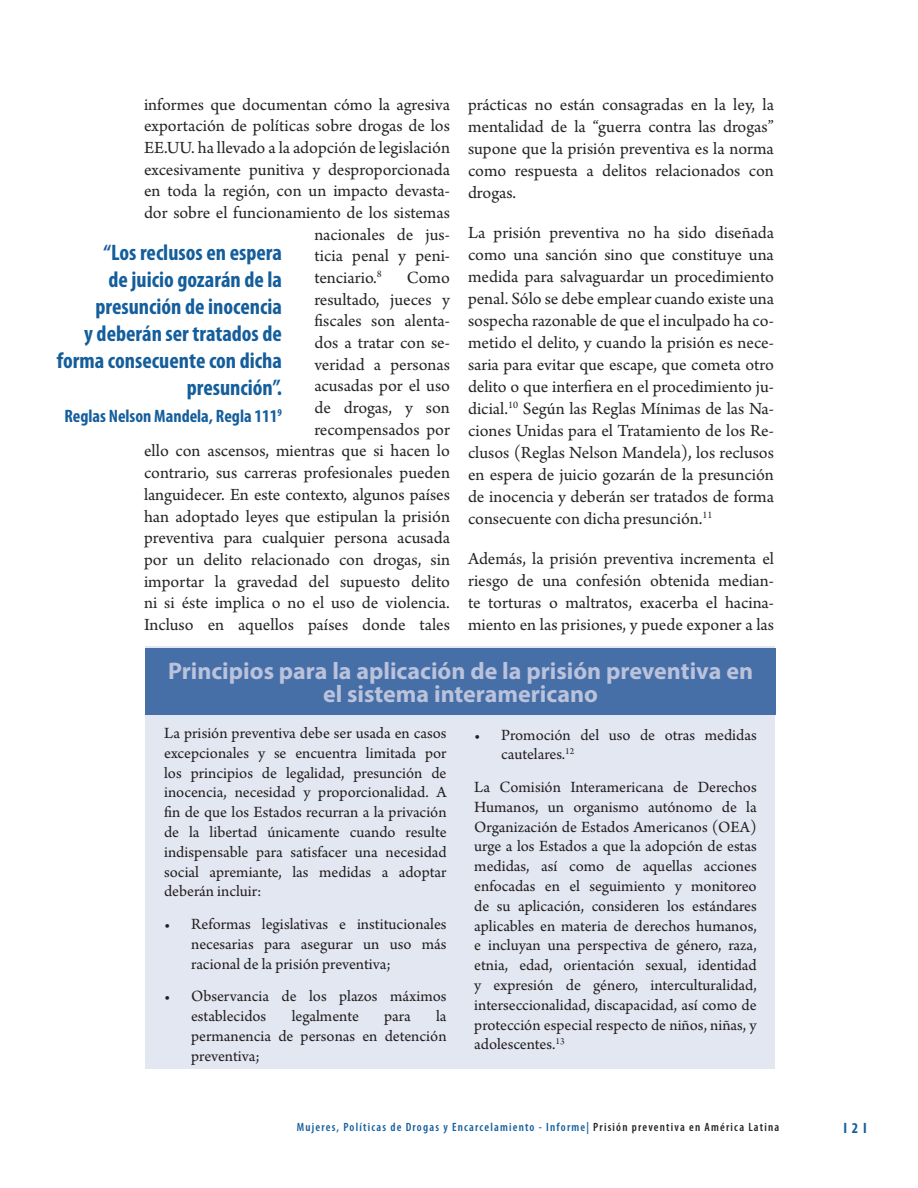
<style>
.page{position:relative;width:918px;height:1188px;background:#fff}
.page>*{position:absolute;margin:0;border:0;box-sizing:border-box;transform-origin:0 0}
.t1{font:700 24px/22.5px "Myriad Pro";color:#bbc2db;text-align:center}
.t2{font:700 condensed 22.5px/27px "Myriad Pro";color:#155e9c;text-align:right}
.t3{font:18px/22px "Arno Pro";color:#262523;text-align:justify}
.t4{font:700 condensed 18px "Myriad Pro";color:#155e9c}
.t5{font:16.5px/19.8px "Arno Pro";color:#231f20;text-align:justify}
.t6{font:700 condensed 15px "Myriad Pro";color:#155e9c}
.t7{font:600 condensed 12px "Myriad Pro";letter-spacing:.1em;color:#155e9c}
.s1{color:#262523}
</style>
<div class="page">
<div style="left:146px;top:646px;width:629px;height:424px;background:#e3e7f1"></div>
<div style="left:146px;top:648px;width:630px;height:67px;background:#466fa8"></div>
<p class="t3" style="left:144px;top:94px;width:308px">informes que documentan cómo la agresiva</p>
<p class="t3" style="left:144px;top:116px;width:307px">exportación de políticas sobre drogas de los</p>
<p class="t3" style="left:144px;top:138px;width:308px">EE.UU. ha llevado a la adopción de legislación</p>
<p class="t3" style="left:144px;top:159px;width:307px">excesivamente punitiva y desproporcionada</p>
<p class="t3" style="left:144px;top:181px;width:307px">en toda la región, con un impacto devasta-</p>
<p class="t3" style="left:144px;top:203px;width:307px">dor sobre el funcionamiento de los sistemas</p>
<p class="t3" style="left:314px;top:224px;width:137px">nacionales de jus-</p>
<p class="t3" style="left:314px;top:246px;width:137px">ticia penal y peni-</p>
<p class="t3" style="left:314px;top:268px;width:69px">tenciario.<sup>8</sup></p>
<p class="t2" style="left:57px;top:239px;width:227px">“Los reclusos en espera<br>de juicio gozarán de la presunción de inocencia<br>y deberán ser tratados de forma consecuente con dicha presunción”.</p>
<p class="t4" style="left:64px;top:406px;width:219px">Reglas Nelson Mandela, Regla 111<sup>9</sup></p>
<p class="t3" style="left:144px;top:268px;width:308px;line-height:21.6px;text-align:right">Como<br>resultado, jueces y<br>fiscales son alenta-<br>dos a tratar con se-<br>veridad a personas<br>acusadas por el uso<br>de drogas, y son<br>recompensados por<br>ello con ascensos, mientras que si hacen lo contrario, sus carreras profesionales pueden languidecer. En este contexto, algunos países han adoptado leyes que estipulan la prisión preventiva para cualquier persona acusada por un delito relacionado con drogas, sin importar la gravedad del supuesto delito ni si éste implica o no el uso de violencia.<br>Incluso en aquellos países donde tales</p>
<p class="t3" style="left:468px;top:94px;width:308px">prácticas no están consagradas en la ley, la mentalidad de la “guerra contra las drogas” supone que la prisión preventiva es la norma como respuesta a delitos relacionados con drogas.</p>
<p class="t3" style="left:468px;top:222px;width:308px">La prisión preventiva no ha sido diseñada como una sanción sino que constituye una medida para salvaguardar un procedimiento penal. Sólo se debe emplear cuando existe una sospecha razonable de que el inculpado ha co&shy;metido el delito, y cuando la prisión es nece&shy;saria para evitar que escape, que cometa otro delito o que interfiera en el procedimiento ju&shy;dicial.<sup>10</sup> Según las Reglas Mínimas de las Na&shy;ciones Unidas para el Tratamiento de los Re&shy;clusos (Reglas Nelson Mandela), los reclusos en espera de juicio gozarán de la presunción de inocencia y deberán ser tratados de forma consecuente con dicha presunción.<sup>11</sup></p>
<p class="t3" style="left:468px;top:548px;width:308px">Además, la prisión preventiva incrementa el riesgo de una confesión obtenida median&shy;te torturas o maltratos, exacerba el hacina&shy;miento en las prisiones, y puede exponer a las</p>
<h1 class="t1" style="left:168px;top:659px;width:587px">Principios para la aplicación de la prisión preventiva en el sistema interamericano</h1>
<p class="t5" style="left:501px;top:726px;width:257px;text-indent:-27px">• Promoción del uso de otras medidas cautelares.<sup>12</sup></p>
<p class="t5" style="left:474px;top:778px;width:284px">La Comisión Interamericana de Derechos Humanos, un organismo autónomo de la Organización de Estados Americanos (OEA) urge a los Estados a que la adopción de estas medidas, así como de aquellas acciones enfocadas en el seguimiento y monitoreo de su aplicación, consideren los estándares aplicables en materia de derechos humanos, e incluyan una perspectiva de género, raza, etnia, edad, orientación sexual, identidad y expresión de género, interculturalidad, interseccionalidad, discapacidad, así como de protección especial respecto de niños, niñas, y adolescentes.<sup>13</sup></p>
<p class="t5" style="left:164px;top:724px;width:284px">La prisión preventiva debe ser usada en casos excepcionales y se encuentra limitada por los principios de legalidad, presunción de inocencia, necesidad y proporcionalidad. A fin de que los Estados recurran a la privación de la libertad únicamente cuando resulte indispensable para satisfacer una necesidad social apremiante, las medidas a adoptar deberán incluir:</p>
<p class="t5" style="left:191px;top:915px;width:257px;text-indent:-27px">• Reformas legislativas e institucionales necesarias para asegurar un uso más racional de la prisión preventiva;</p>
<p class="t5" style="left:191px;top:987px;width:257px;text-indent:-27px">• Observancia de los plazos máximos establecidos</p>
<p class="t5" style="left:191px;top:1007px;width:257px;text-indent:245px">la permanencia de personas en detención preventiva;</p>
<p class="t5" style="left:292px;top:1007px;width:69px">legalmente</p>
<p class="t5" style="left:384px;top:1007px;width:28px">para</p>
<p class="t7" style="left:297px;top:1119px;width:484px">Mujeres, Políticas de Drogas y Encarcelamiento - Informe| <span class="s1">Prisión preventiva en América Latina</span></p>
<p class="t6" style="left:843px;top:1120px;width:25px">I 2 I</p>
</div>
